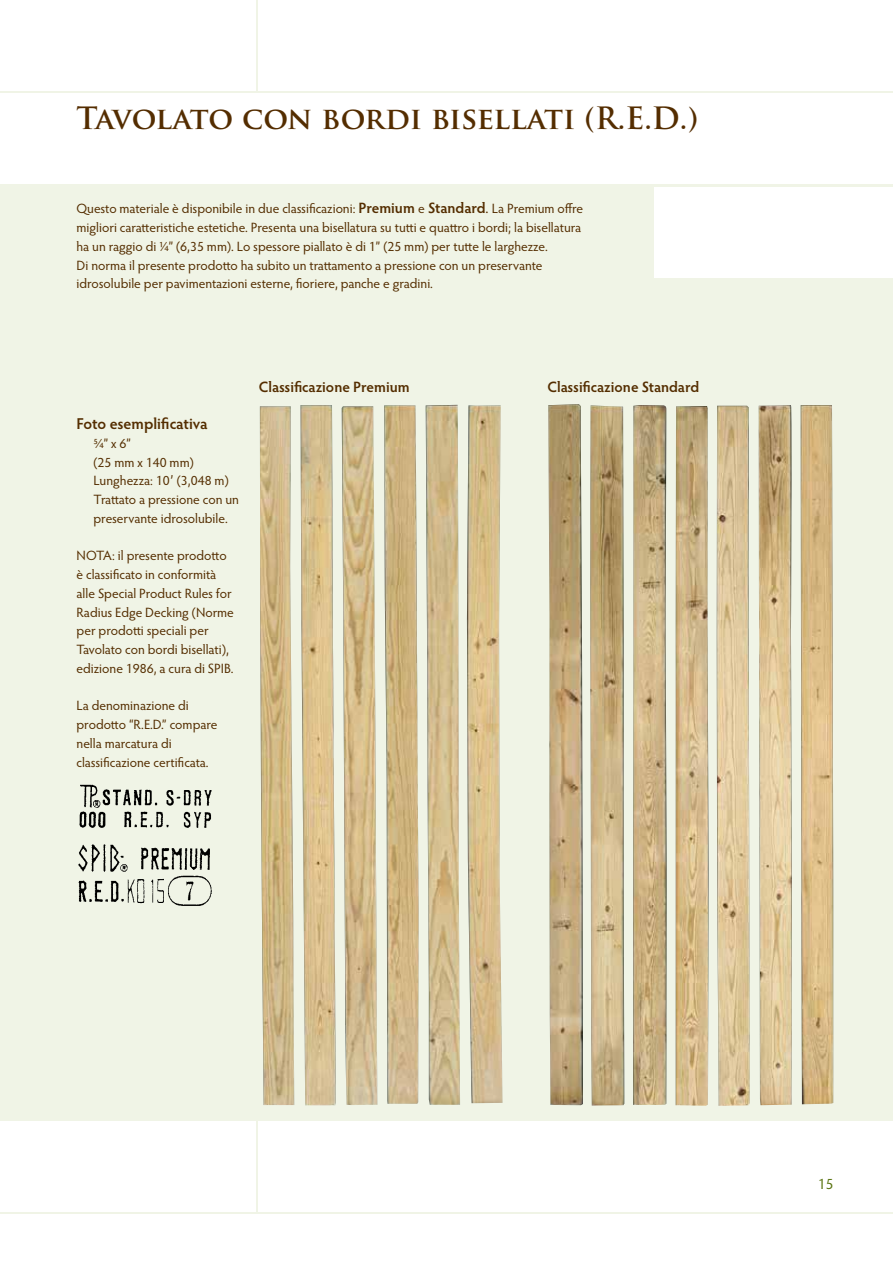
<style>
.page{position:relative;width:893px;height:1263px;background:#f0f4e6}
.page>*{position:absolute;margin:0;border:0;box-sizing:border-box;transform-origin:0 0}
.t1{font:700 30px "Trajan Pro";letter-spacing:-.015em;color:#542d00}
.t2{font:600 15.75px "Hypatia Sans Pro";letter-spacing:-.005em;color:#542d00}
.t3{font:600 15px "Hypatia Sans Pro";letter-spacing:-.005em;color:#542d00}
.t4{font:15px "Hypatia Sans Pro";color:#5a7411}
.t5{font:13.5px/18.8px "Hypatia Sans Pro";color:#542d00}
.s1{font-weight:600;font-size:15px}
.s2{font-size:15px}
</style>
<div class="page">
<div style="left:654px;top:187px;width:239px;height:90px;background:#fff"></div>
<div style="left:259px;top:1121px;width:634px;height:90px;background:#fff"></div>
<div style="left:0;top:93px;width:893px;height:91px;background:#fff"></div>
<div style="left:0;top:1215px;width:893px;height:48px;background:#fff"></div>
<div style="left:0;top:1121px;width:256px;height:90px;background:#fff"></div>
<div style="left:0;top:0;width:256px;height:90px;background:#fff"></div>
<div style="left:259px;top:0;width:634px;height:90px;background:#fff"></div>
<img style="left:260px;top:405px;width:243px;height:700px">
<img style="left:548px;top:404px;width:285px;height:702px">
<img style="left:79px;top:784px;width:133px;height:44px">
<img style="left:78px;top:844px;width:134px;height:62px">
<h1 class="t1" style="left:77px;top:99px;width:623px">Tavolato con bordi bisellati (R.E.D.)</h1>
<p class="t5" style="left:77px;top:199px;width:508px">Questo materiale è disponibile in due classificazioni: <span class="s1">Premium</span> e <span class="s1">Standard</span><span class="s2">.</span> La Premium offre migliori caratteristiche estetiche. Presenta una bisellatura su tutti e quattro i bordi; la bisellatura ha un raggio di 1/4” (6,35 mm). Lo spessore piallato è di 1” (25 mm) per tutte le larghezze.<br>Di norma il presente prodotto ha subito un trattamento a pressione con un preservante idrosolubile per pavimentazioni esterne, fioriere, panche e gradini.</p>
<p class="t2" style="left:77px;top:413px;width:133px">Foto esemplificativa</p>
<p class="t5" style="left:94px;top:433px;width:147px">5/4” x 6”<br>(25 mm x 140 mm)<br>Lunghezza: 10’ (3,048 m)<br>Trattato a pressione con un preservante idrosolubile.</p>
<p class="t5" style="left:77px;top:546px;width:159px">NOTA: il presente prodotto è classificato in conformità alle Special Product Rules for<br>Radius Edge Decking (Norme per prodotti speciali per<br>Tavolato con bordi bisellati), edizione 1986, a cura di SPIB.</p>
<p class="t5" style="left:77px;top:696px;width:142px">La denominazione di prodotto “R.E.D.” compare nella marcatura di classificazione certificata.</p>
<p class="t3" style="left:259px;top:376px;width:152px">Classificazione Premium</p>
<p class="t3" style="left:547px;top:376px;width:153px">Classificazione Standard</p>
<p class="t4" style="left:818px;top:1173px;width:17px">15</p>
</div>
